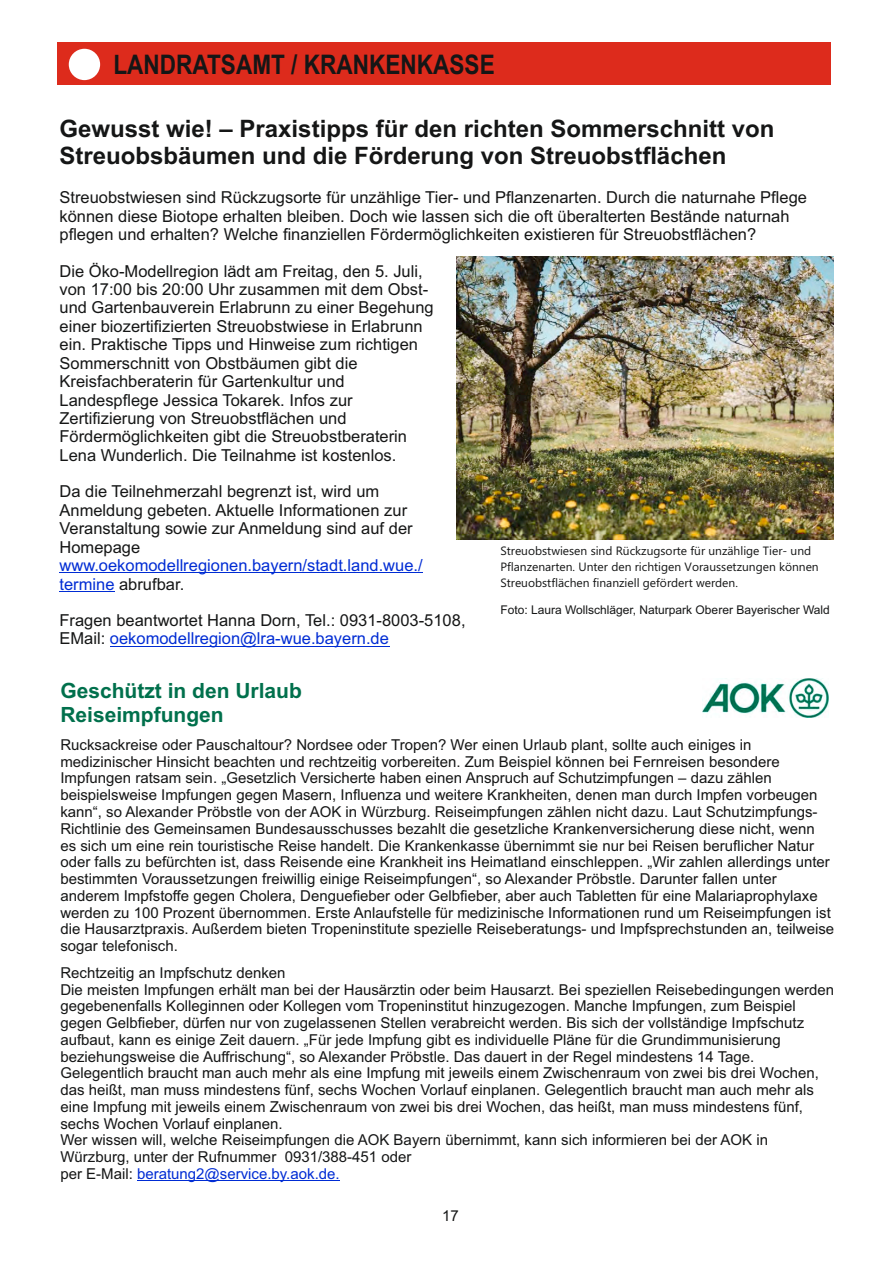
<style>
.page{position:relative;width:893px;height:1263px;background:#fff}
.page>*{position:absolute;margin:0;border:0;box-sizing:border-box;transform-origin:0 0}
.t1{font:700 27px "Arial";color:#151616;scale:.84 1}
.t2{font:700 24px/26.8px "Arial";color:#151616}
.t3{font:700 21px/23.4px "Arial";color:#00704c}
.t4{font:16.5px/18.5px "Arial";color:#151616}
.t5{font:16.5px/18.5px "Arial";color:#002cd4}
.t6{font:15px/16.8px "Arial";color:#151616}
.t7{font:12px/15.9px "Ebrima";color:#151616}
.t8{font:12px "Arial";color:#151616}
.s1{color:#151616}
.s2{color:#002cd4}
</style>
<div class="page">
<div style="left:57px;top:42px;width:774px;height:43px;background:#dd2b1c"></div>
<div style="left:69px;top:49px;width:31px;height:31px;background:#fff;border-radius:50%"></div>
<hr style="left:60px;top:572px;width:363px;height:1px;background:#002cd4">
<hr style="left:60px;top:591px;width:55px;height:1px;background:#002cd4">
<hr style="left:110px;top:646px;width:279px;height:1px;background:#002cd4">
<img style="left:456px;top:257px;width:377px;height:282px">
<hr style="left:137px;top:1180px;width:203px;height:1px;background:#002cd4">
<img style="left:703px;top:679px;width:125px;height:39px">
<h1 class="t1" style="left:113px;top:54px;width:456px">LANDRATSAMT / KRANKENKASSE</h1>
<h2 class="t2" style="left:60px;top:117px;width:716px">Gewusst wie! – Praxistipps für den richten Sommerschnitt von<br>Streuobsbäumen und die Förderung von Streuobstflächen</h2>
<p class="t4" style="left:60px;top:190px;width:749px">Streuobstwiesen sind Rückzugsorte für unzählige Tier- und Pflanzenarten. Durch die naturnahe Pflege können diese Biotope erhalten bleiben. Doch wie lassen sich die oft überalterten Bestände naturnah pflegen und erhalten? Welche finanziellen Fördermöglichkeiten existieren für Streuobstflächen?</p>
<p class="t4" style="left:60px;top:263px;width:376px">Die Öko-Modellregion lädt am Freitag, den 5. Juli, von 17:00 bis 20:00 Uhr zusammen mit dem Obst&shy;und Gartenbauverein Erlabrunn zu einer Begehung einer biozertifizierten Streuobstwiese in Erlabrunn ein. Praktische Tipps und Hinweise zum richtigen Sommerschnitt von Obstbäumen gibt die Kreisfachberaterin für Gartenkultur und Landespflege Jessica Tokarek. Infos zur Zertifizierung von Streuobstflächen und Fördermöglichkeiten gibt die Streuobstberaterin Lena Wunderlich. Die Teilnahme ist kostenlos.</p>
<p class="t4" style="left:60px;top:484px;width:355px">Da die Teilnehmerzahl begrenzt ist, wird um Anmeldung gebeten. Aktuelle Informationen zur Veranstaltung sowie zur Anmeldung sind auf der Homepage</p>
<p class="t5" style="left:60px;top:557px;width:365px">www.oekomodellregionen.bayern/stadt.land.wue./ termine <span class="s1">abrufbar.</span></p>
<p class="t4" style="left:60px;top:612px;width:408px">Fragen beantwortet Hanna Dorn, Tel.: 0931-8003-5108,<br>EMail: <span class="s2">oekomodellregion@lra-wue.bayern.de</span></p>
<p class="t7" style="left:500px;top:544px;width:320px">Streuobstwiesen sind Rückzugsorte für unzählige Tier- und<br>Pflanzenarten. Unter den richtigen Voraussetzungen können<br>Streuobstflächen finanziell gefördert werden.</p>
<p class="t8" style="left:500px;top:606px;width:331px">Foto: Laura Wollschläger, Naturpark Oberer Bayerischer Wald</p>
<h3 class="t3" style="left:60px;top:681px;width:243px">Geschützt in den Urlaub<br>Reiseimpfungen</h3>
<p class="t6" style="left:60px;top:738px;width:775px">Rucksackreise oder Pauschaltour? Nordsee oder Tropen? Wer einen Urlaub plant, sollte auch einiges in medizinischer Hinsicht beachten und rechtzeitig vorbereiten. Zum Beispiel können bei Fernreisen besondere Impfungen ratsam sein. „Gesetzlich Versicherte haben einen Anspruch auf Schutzimpfungen – dazu zählen beispielsweise Impfungen gegen Masern, Influenza und weitere Krankheiten, denen man durch Impfen vorbeugen kann“, so Alexander Pröbstle von der AOK in Würzburg. Reiseimpfungen zählen nicht dazu. Laut Schutzimpfungs-Richtlinie des Gemeinsamen Bundesausschusses bezahlt die gesetzliche Krankenversicherung diese nicht, wenn es sich um eine rein touristische Reise handelt. Die Krankenkasse übernimmt sie nur bei Reisen beruflicher Natur oder falls zu befürchten ist, dass Reisende eine Krankheit ins Heimatland einschleppen. „Wir zahlen allerdings unter bestimmten Voraussetzungen freiwillig einige Reiseimpfungen“, so Alexander Pröbstle. Darunter fallen unter anderem Impfstoffe gegen Cholera, Denguefieber oder Gelbfieber, aber auch Tabletten für eine Malariaprophylaxe werden zu 100 Prozent übernommen. Erste Anlaufstelle für medizinische Informationen rund um Reiseimpfungen ist die Hausarztpraxis. Außerdem bieten Tropeninstitute spezielle Reiseberatungs- und Impfsprechstunden an, teilweise sogar telefonisch.</p>
<p class="t6" style="left:60px;top:965px;width:775px">Rechtzeitig an Impfschutz denken<br>Die meisten Impfungen erhält man bei der Hausärztin oder beim Hausarzt. Bei speziellen Reisebedingungen werden gegebenenfalls Kolleginnen oder Kollegen vom Tropeninstitut hinzugezogen. Manche Impfungen, zum Beispiel gegen Gelbfieber, dürfen nur von zugelassenen Stellen verabreicht werden. Bis sich der vollständige Impfschutz aufbaut, kann es einige Zeit dauern. „Für jede Impfung gibt es individuelle Pläne für die Grundimmunisierung beziehungsweise die Auffrischung“, so Alexander Pröbstle. Das dauert in der Regel mindestens 14 Tage.<br>Gelegentlich braucht man auch mehr als eine Impfung mit jeweils einem Zwischenraum von zwei bis drei Wochen, das heißt, man muss mindestens fünf, sechs Wochen Vorlauf einplanen. Gelegentlich braucht man auch mehr als eine Impfung mit jeweils einem Zwischenraum von zwei bis drei Wochen, das heißt, man muss mindestens fünf, sechs Wochen Vorlauf einplanen.<br>Wer wissen will, welche Reiseimpfungen die AOK Bayern übernimmt, kann sich informieren bei der AOK in Würzburg, unter der Rufnummer 0931/388-451 oder<br>per E-Mail: <span class="s2">beratung2@service.by.aok.de.</span></p>
<p class="t6" style="left:442px;top:1209px;width:18px">17</p>
</div>
